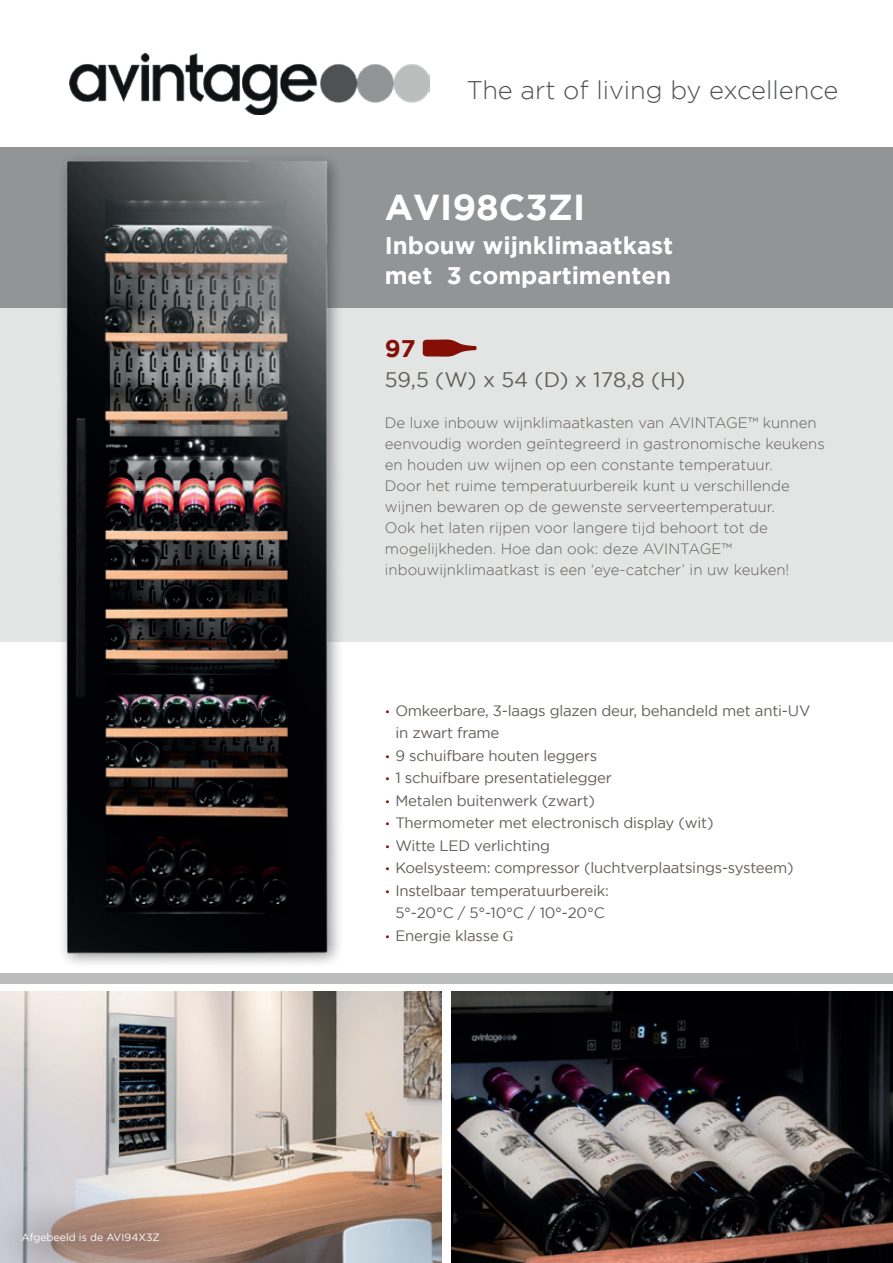
<style>
.page{position:relative;width:893px;height:1263px;background:#fff}
.page>*{position:absolute;margin:0;border:0;box-sizing:border-box;transform-origin:0 0}
.t1{font:700 36px "Gotham";color:#fff}
.t2{font:300 25.5px "Gotham";color:#4f5252}
.t3{font:700 24px/30px "Gotham";color:#fff}
.t4{font:700 24px "Gotham";color:#830f06}
.t5{font:21px "Gotham";letter-spacing:-.005em;color:#635e5a}
.t6{font:300 15px/21px "Gotham";color:#635e5a}
.t7{font:15px/22.5px "Gotham";letter-spacing:-.015em;color:#635e5a}
.t8{font:10.5px "Gotham";color:#fff}
.s1{font-weight:300;font-size:12px;color:#830f06}
.s2{font-family:"Minion Pro"}
</style>
<div class="page">
<div style="left:0;top:296px;width:893px;height:346px;background:#e3e4e4"></div>
<img style="left:0;top:992px;width:441px;height:271px">
<img style="left:69px;top:53px;width:360px;height:61px">
<div style="left:0;top:148px;width:893px;height:160px;background:#929595"></div>
<img style="left:62px;top:159px;width:277px;height:805px">
<div style="left:0;top:973px;width:893px;height:10px;background:#bbbcbc"></div>
<svg style="left:423px;top:339px;width:54px;height:18px"></svg>
<img style="left:452px;top:992px;width:441px;height:271px">
<div style="left:0;top:1190px;width:207px;height:73px;background:#231f20;opacity:.6"></div>
<p class="t8" style="left:22px;top:1231px;width:140px">Afgebeeld is de AVI94X3Z</p>
<h2 class="t2" style="left:466px;top:76px;width:374px">The art of living by excellence</h2>
<h1 class="t1" style="left:385px;top:186px;width:202px">AVI98C3ZI</h1>
<h3 class="t3" style="left:385px;top:230px;width:290px">Inbouw wijnklimaatkast met 3 compartimenten</h3>
<h3 class="t4" style="left:385px;top:334px;width:32px">97</h3>
<h3 class="t5" style="left:385px;top:368px;width:302px">59,5 (W) x 54 (D) x 178,8 (H)</h3>
<p class="t6" style="left:385px;top:412px;width:441px">De luxe inbouw wijnklimaatkasten van AVINTAGE™ kunnen eenvoudig worden geïntegreerd in gastronomische keukens en houden uw wijnen op een constante temperatuur.<br>Door het ruime temperatuurbereik kunt u verschillende wijnen bewaren op de gewenste serveertemperatuur.<br>Ook het laten rijpen voor langere tijd behoort tot de mogelijkheden. Hoe dan ook: deze AVINTAGE™ inbouwijnklimaatkast is een ‘eye-catcher’ in uw keuken!</p>
<p class="t7" style="left:395px;top:699px;width:416px;text-indent:-10px"><span class="s1">•</span> Omkeerbare, 3-laags glazen deur, behandeld met anti-UV in zwart frame</p>
<p class="t7" style="left:385px;top:744px;width:214px"><span class="s1">•</span> 9 schuifbare houten leggers</p>
<p class="t7" style="left:385px;top:766px;width:229px"><span class="s1">•</span> 1 schuifbare presentatielegger</p>
<p class="t7" style="left:385px;top:789px;width:212px"><span class="s1">•</span> Metalen buitenwerk (zwart)</p>
<p class="t7" style="left:385px;top:811px;width:330px"><span class="s1">•</span> Thermometer met electronisch display (wit)</p>
<p class="t7" style="left:385px;top:834px;width:167px"><span class="s1">•</span> Witte LED verlichting</p>
<p class="t7" style="left:385px;top:856px;width:410px"><span class="s1">•</span> Koelsysteem: compressor (luchtverplaatsings-systeem)</p>
<p class="t7" style="left:385px;top:879px;width:226px;text-align:center"><span class="s1">•</span> Instelbaar temperatuurbereik:<br>5°-20°C / 5°-10°C / 10°-20°C</p>
<p class="t7" style="left:385px;top:924px;width:130px"><span class="s1">•</span> Energie klasse <span class="s2">G</span></p>
</div>
